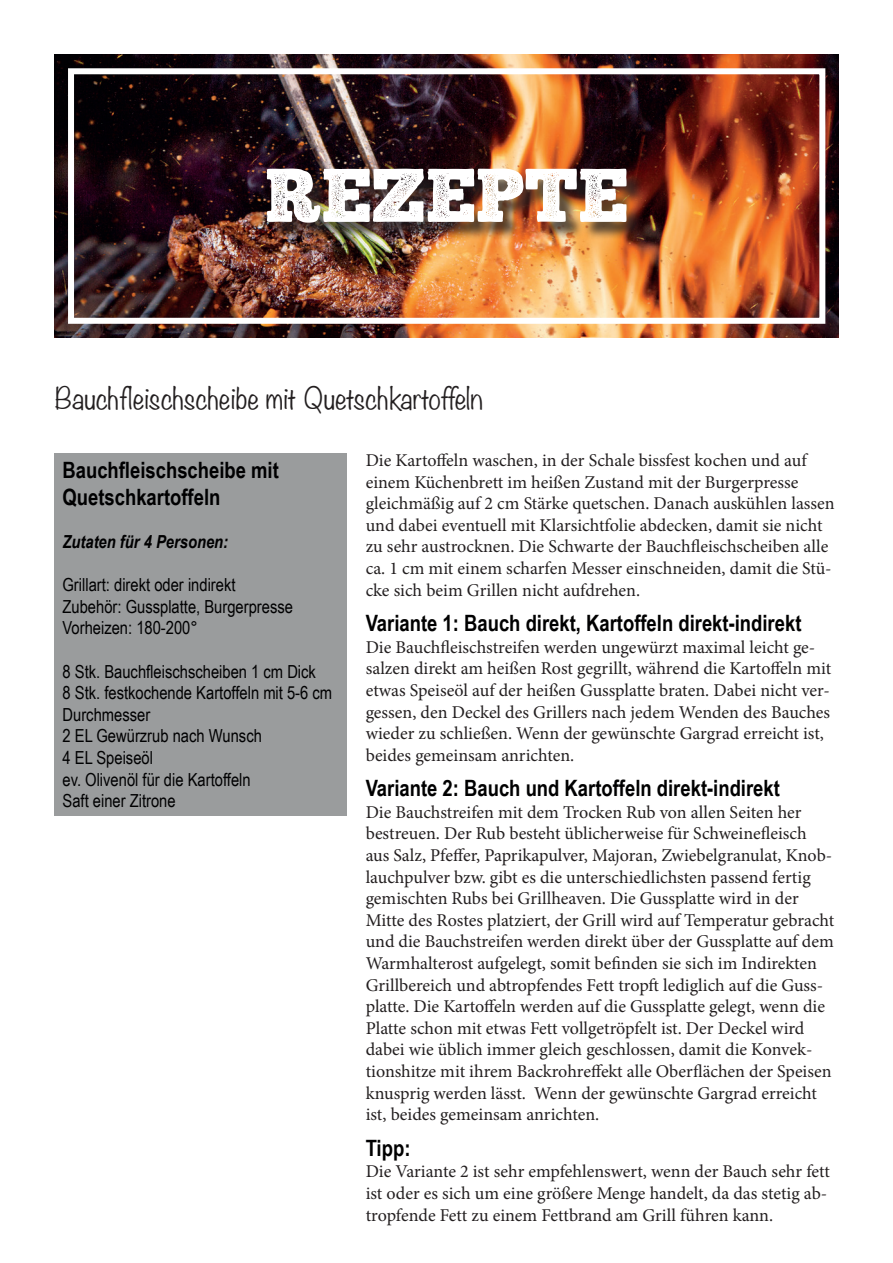
<style>
.page{position:relative;width:893px;height:1263px;background:#fff}
.page>*{position:absolute;margin:0;border:0;box-sizing:border-box;transform-origin:0 0}
.t1{font:76.5px "Chunk Five Print";color:#fff}
.t2{font:300 27px "Noteworthy";color:#231f20}
.t3{font:700 22.5px/27px "Arial Narrow";color:#000001}
.t4{font:18px/21.6px "Minion Pro";color:#231f20}
.t5{font:18px/21.6px "Arial Narrow";color:#000001}
.t6{font:italic 700 18px "Arial Narrow";color:#000001}
</style>
<div class="page">
<img style="left:55px;top:55px;width:783px;height:282px">
<div style="left:270px;top:171px;width:375px;height:70px;background:#231f20;opacity:.75"></div>
<div style="left:68px;top:68px;width:757px;height:256px;border:6px solid #fff"></div>
<div style="left:54px;top:453px;width:293px;height:363px;background:#9a9c9d"></div>
<h1 class="t1" style="left:265px;top:161px;width:364px">REZEPTE</h1>
<h2 class="t2" style="left:55px;top:375px;width:429px">Bauchfleischscheibe mit Quetschkartoffeln</h2>
<p class="t3" style="left:63px;top:455px;width:218px">Bauchfleischscheibe mit<br>Quetschkartoffeln</p>
<p class="t6" style="left:63px;top:528px;width:167px">Zutaten für 4 Personen:</p>
<p class="t5" style="left:63px;top:573px;width:232px">Grillart: direkt oder indirekt<br>Zubehör: Gussplatte, Burgerpresse<br>Vorheizen: 180-200°</p>
<p class="t5" style="left:63px;top:660px;width:271px">8 Stk. Bauchfleischscheiben 1 cm Dick<br>8 Stk. festkochende Kartoffeln mit 5-6 cm<br>Durchmesser<br>2 EL Gewürzrub nach Wunsch<br>4 EL Speiseöl<br>ev. Olivenöl für die Kartoffeln<br>Saft einer Zitrone</p>
<p class="t4" style="left:366px;top:449px;width:470px">Die Kartoffeln waschen, in der Schale bissfest kochen und auf einem Küchenbrett im heißen Zustand mit der Burgerpresse gleichmäßig auf 2 cm Stärke quetschen. Danach auskühlen lassen und dabei eventuell mit Klarsichtfolie abdecken, damit sie nicht zu sehr austrocknen. Die Schwarte der Bauchfleischscheiben alle ca. 1 cm mit einem scharfen Messer einschneiden, damit die Stü&shy;cke sich beim Grillen nicht aufdrehen.</p>
<p class="t3" style="left:366px;top:609px;width:437px">Variante 1: Bauch direkt, Kartoffeln direkt-indirekt</p>
<p class="t4" style="left:366px;top:636px;width:467px">Die Bauchfleischstreifen werden ungewürzt maximal leicht ge&shy;salzen direkt am heißen Rost gegrillt, während die Kartoffeln mit etwas Speiseöl auf der heißen Gussplatte braten. Dabei nicht ver&shy;gessen, den Deckel des Grillers nach jedem Wenden des Bauches wieder zu schließen. Wenn der gewünschte Gargrad erreicht ist, beides gemeinsam anrichten.</p>
<p class="t3" style="left:366px;top:774px;width:416px">Variante 2: Bauch und Kartoffeln direkt-indirekt</p>
<p class="t4" style="left:366px;top:801px;width:470px">Die Bauchstreifen mit dem Trocken Rub von allen Seiten her bestreuen. Der Rub besteht üblicherweise für Schweinefleisch aus Salz, Pfeffer, Paprikapulver, Majoran, Zwiebelgranulat, Knob&shy;lauchpulver bzw. gibt es die unterschiedlichsten passend fertig gemischten Rubs bei Grillheaven. Die Gussplatte wird in der Mitte des Rostes platziert, der Grill wird auf Temperatur gebracht und die Bauchstreifen werden direkt über der Gussplatte auf dem Warmhalterost aufgelegt, somit befinden sie sich im Indirekten Grillbereich und abtropfendes Fett tropft lediglich auf die Guss&shy;platte. Die Kartoffeln werden auf die Gussplatte gelegt, wenn die Platte schon mit etwas Fett vollgetröpfelt ist. Der Deckel wird dabei wie üblich immer gleich geschlossen, damit die Konvek&shy;tionshitze mit ihrem Backrohreffekt alle Oberflächen der Speisen knusprig werden lässt. Wenn der gewünschte Gargrad erreicht ist, beides gemeinsam anrichten.</p>
<p class="t3" style="left:366px;top:1133px;width:46px">Tipp:</p>
<p class="t4" style="left:366px;top:1161px;width:466px">Die Variante 2 ist sehr empfehlenswert, wenn der Bauch sehr fett ist oder es sich um eine größere Menge handelt, da das stetig ab&shy;tropfende Fett zu einem Fettbrand am Grill führen kann.</p>
</div>
